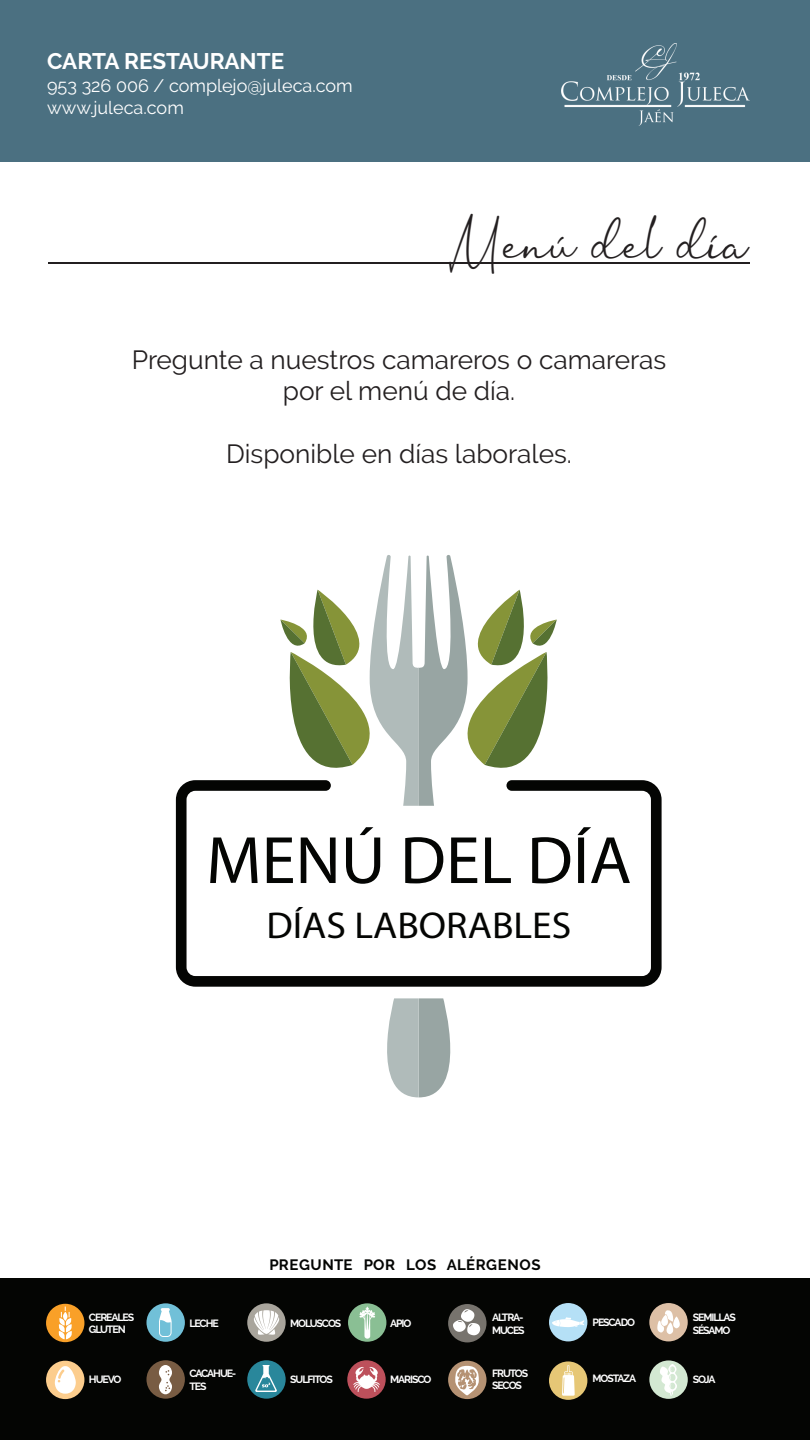
<style>
.page{position:relative;width:810px;height:1440px;background:#fff}
.page>*{position:absolute;margin:0;border:0;box-sizing:border-box;transform-origin:0 0}
.t1{font:700 67.5px "Josefin Sans";color:#040503}
.t2{font:45px "Ortisan Signature";color:#231f20}
.t3{font:700 37.5px "Josefin Sans";color:#040503;scale:1.06 1}
.t4{font:26.25px/31.5px "Raleway";color:#231f20;text-align:center}
.t5{font:700 22.5px "Raleway";letter-spacing:-.01em;color:#fff}
.t6{font:18px/22.5px "Raleway";color:#fff}
.t7{font:700 15px "Raleway";color:#040503}
.t8{font:700 10.5px/12.6px "Raleway";letter-spacing:-.1em;color:#fff}
</style>
<div class="page">
<div style="left:0;top:0;width:810px;height:161px;background:#4b7081"></div>
<div style="left:0;top:1279px;width:810px;height:161px;background:#040503"></div>
<div style="left:649px;top:1303px;width:39px;height:38px;background:#ddc0a6;border-radius:50%"></div>
<svg style="left:657px;top:1310px;width:23px;height:24px"></svg>
<div style="left:448px;top:1304px;width:39px;height:38px;background:#77736d;border-radius:50%"></div>
<svg style="left:453px;top:1309px;width:27px;height:26px"></svg>
<div style="left:549px;top:1361px;width:38px;height:39px;background:#e6c776;border-radius:50%"></div>
<svg style="left:562px;top:1365px;width:13px;height:31px"></svg>
<div style="left:146px;top:1360px;width:39px;height:39px;background:#785c43;border-radius:50%"></div>
<svg style="left:159px;top:1365px;width:13px;height:29px"></svg>
<div style="left:347px;top:1360px;width:39px;height:39px;background:#bd505b;border-radius:50%"></div>
<svg style="left:353px;top:1367px;width:27px;height:25px"></svg>
<div style="left:348px;top:1303px;width:38px;height:39px;background:#8abf94;border-radius:50%"></div>
<svg style="left:359px;top:1306px;width:16px;height:33px"></svg>
<div style="left:549px;top:1303px;width:38px;height:38px;background:#b5e0f6;border-radius:50%"></div>
<svg style="left:552px;top:1317px;width:32px;height:10px"></svg>
<div style="left:247px;top:1360px;width:39px;height:39px;background:#29879b;border-radius:50%"></div>
<svg style="left:255px;top:1365px;width:22px;height:27px"></svg>
<div style="left:46px;top:1304px;width:38px;height:38px;background:#f9a028;border-radius:50%"></div>
<svg style="left:58px;top:1307px;width:14px;height:32px"></svg>
<div style="left:146px;top:1303px;width:39px;height:39px;background:#71c0d8;border-radius:50%"></div>
<svg style="left:159px;top:1308px;width:13px;height:29px"></svg>
<div style="left:649px;top:1360px;width:39px;height:39px;background:#d3e8d2;border-radius:50%"></div>
<svg style="left:660px;top:1364px;width:17px;height:32px"></svg>
<div style="left:448px;top:1361px;width:39px;height:38px;background:#b59273;border-radius:50%"></div>
<svg style="left:455px;top:1366px;width:24px;height:29px"></svg>
<div style="left:46px;top:1361px;width:38px;height:38px;background:#fccd8d;border-radius:50%"></div>
<svg style="left:55px;top:1366px;width:21px;height:28px"></svg>
<div style="left:247px;top:1303px;width:39px;height:39px;background:#a9a59c;border-radius:50%"></div>
<svg style="left:254px;top:1310px;width:25px;height:25px"></svg>
<img style="left:562px;top:43px;width:188px;height:82px">
<hr style="left:48px;top:262px;width:702px;height:2px;background:#231f20">
<svg style="left:176px;top:780px;width:486px;height:207px"></svg>
<svg style="left:277px;top:555px;width:283px;height:251px"></svg>
<svg style="left:387px;top:998px;width:64px;height:99px"></svg>
<h3 class="t5" style="left:47px;top:48px;width:239px">CARTA RESTAURANTE</h3>
<h3 class="t6" style="left:47px;top:74px;width:307px">953 326 006 / complejo@juleca.com www.juleca.com</h3>
<h2 class="t2" style="left:449px;top:216px;width:301px">Menú del día</h2>
<h3 class="t4" style="left:132px;top:344px;width:536px">Pregunte a nuestros camareros o camareras por el menú de día.</h3>
<h3 class="t4" style="left:226px;top:438px;width:347px">Disponible en días laborales.</h3>
<h1 class="t1" style="left:206px;top:819px;width:427px">MENÚ DEL DÍA</h1>
<h3 class="t3" style="left:266px;top:902px;width:289px">DÍAS LABORABLES</h3>
<h3 class="t7" style="left:269px;top:1256px;width:273px">P R E G U N T E P O R L O S A L É R G E N O S</h3>
<p class="t8" style="left:89px;top:1311px;width:47px">CEREALES<br>GLUTEN</p>
<p class="t8" style="left:189px;top:1317px;width:31px">LECHE</p>
<p class="t8" style="left:290px;top:1317px;width:53px">MOLUSCOS</p>
<p class="t8" style="left:390px;top:1317px;width:23px">APIO</p>
<p class="t8" style="left:492px;top:1311px;width:34px">ALTRA-<br>MUCES</p>
<p class="t8" style="left:593px;top:1316px;width:44px">PESCADO</p>
<p class="t8" style="left:693px;top:1311px;width:45px">SEMILLAS<br>SÉSAMO</p>
<p class="t8" style="left:89px;top:1372px;width:34px">HUEVO</p>
<p class="t8" style="left:189px;top:1367px;width:48px">CACAHUE-<br>TES</p>
<p class="t8" style="left:290px;top:1372px;width:44px">SULFITOS</p>
<p class="t8" style="left:390px;top:1372px;width:43px">MARISCO</p>
<p class="t8" style="left:492px;top:1367px;width:38px">FRUTOS<br>SECOS</p>
<p class="t8" style="left:593px;top:1372px;width:45px">MOSTAZA</p>
<p class="t8" style="left:693px;top:1373px;width:24px">SOJA</p>
</div>
